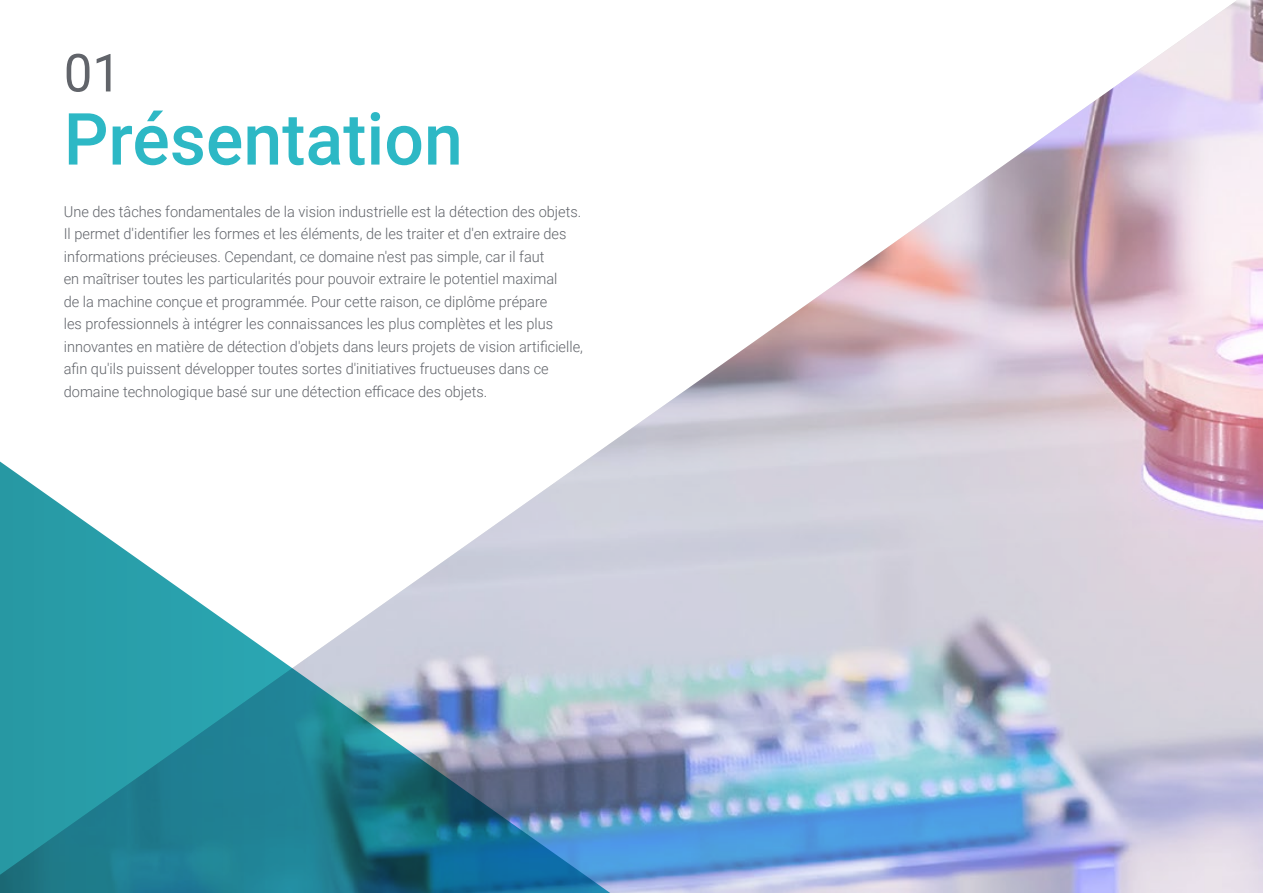
<style>
.page{position:relative;width:1263px;height:893px;background:#fff}
.page>*{position:absolute;margin:0;border:0;box-sizing:border-box;transform-origin:0 0}
.t1{font:500 72px "Roboto";color:#2db8c5}
.t2{font:52.5px "Roboto";color:#61646a}
.t3{font:300 15px/22.5px "Roboto";color:#61646a}
</style>
<div class="page">
<img style="left:607px;top:0;width:656px;height:893px">
<svg style="left:0;top:446px;width:640px;height:447px"></svg>
<h2 class="t2" style="left:64px;top:36px;width:59px">01</h2>
<h1 class="t1" style="left:64px;top:89px;width:401px">Présentation</h1>
<p class="t3" style="left:64px;top:200px;width:521px">Une des tâches fondamentales de la vision industrielle est la détection des objets.<br>Il permet d'identifier les formes et les éléments, de les traiter et d'en extraire des informations précieuses. Cependant, ce domaine n'est pas simple, car il faut<br>en maîtriser toutes les particularités pour pouvoir extraire le potentiel maximal<br>de la machine conçue et programmée. Pour cette raison, ce diplôme prépare<br>les professionnels à intégrer les connaissances les plus complètes et les plus innovantes en matière de détection d'objets dans leurs projets de vision artificielle, afin qu'ils puissent développer toutes sortes d'initiatives fructueuses dans ce domaine technologique basé sur une détection efficace des objets.</p>
</div>
